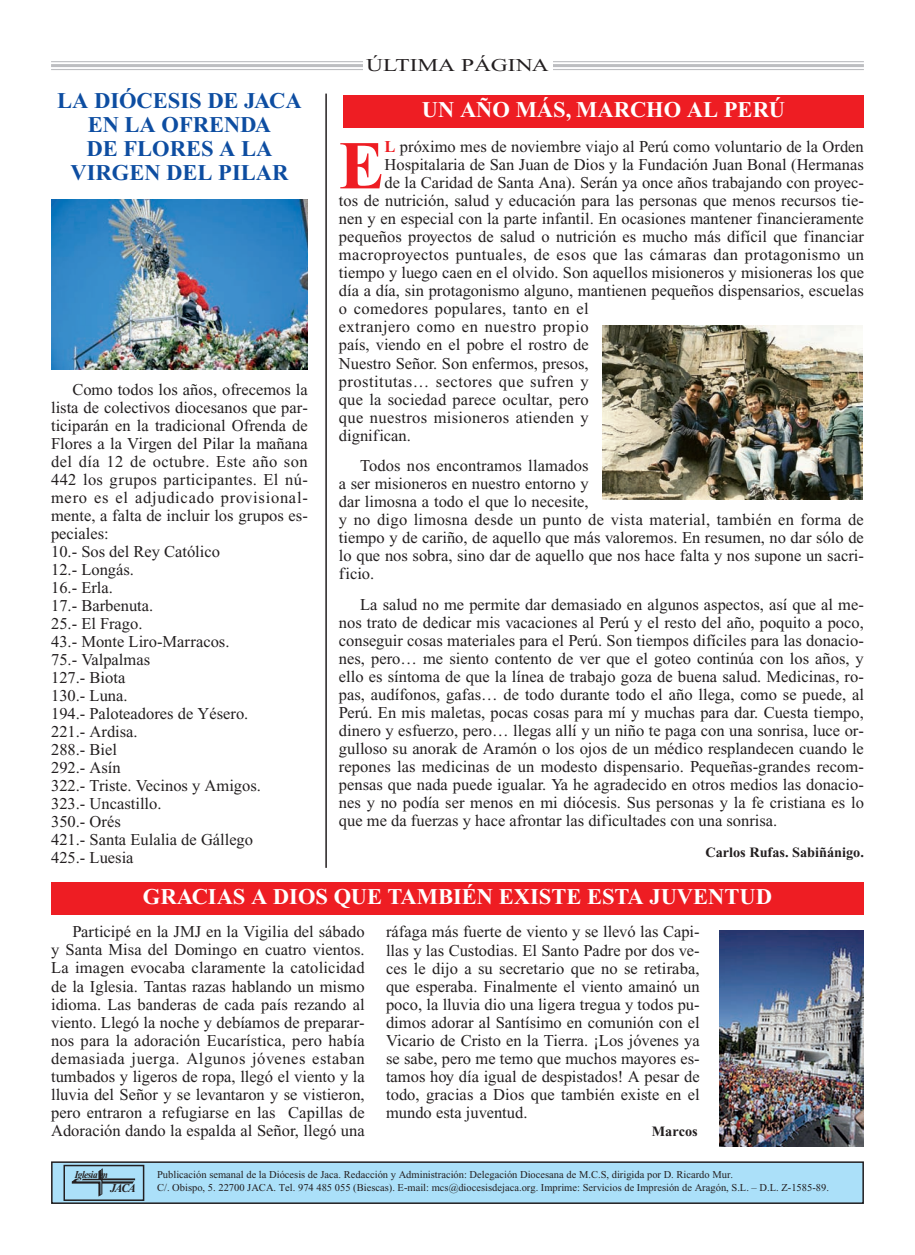
<style>
.page{position:relative;width:915px;height:1255px;background:#fff}
.page>*{position:absolute;margin:0;border:0;box-sizing:border-box;transform-origin:0 0}
.t1{font:700 68.25px "Times New Roman";color:#ee1d23}
.t2{font:700 22.5px "Times New Roman";color:#fff}
.t3{font:700 22.5px/24px "Times New Roman";color:#0d4da1;text-align:center}
.t4{font:18px "Times New Roman";color:#231f20;scale:1.3 1}
.t5{font:16.5px/18px "Times New Roman";color:#231f20;text-align:justify}
.t6{font:16.5px "Times New Roman";letter-spacing:.025em;color:#231f20}
.t7{font:16.5px "Times New Roman";letter-spacing:.02em;color:#231f20}
.t8{font:16.5px "Times New Roman";letter-spacing:.03em;color:#231f20}
.t9{font:700 14.25px "Times New Roman";color:#231f20}
.t10{font:italic 700 12px "Times New Roman";color:#231f20;scale:.95 1}
.t11{font:10.5px/13.5px "Times New Roman";color:#231f20}
.t12{font:italic 700 10.5px "Times New Roman";letter-spacing:-.05em;color:#231f20;scale:.88 1}
.s1{font-weight:700;color:#ee1d23}
</style>
<div class="page">
<hr style="left:51px;top:61px;width:812px;height:1px;background:#bdbec1">
<hr style="left:51px;top:64px;width:812px;height:3px;background:#bdbec1">
<hr style="left:51px;top:69px;width:812px;height:1px;background:#bdbec1">
<div style="left:363px;top:54px;width:189px;height:23px;background:#fff"></div>
<div style="left:52px;top:1162px;width:810px;height:41px;background:#abe0f9"></div>
<div style="left:51px;top:1161px;width:812px;height:42px;border:2px solid #231f20"></div>
<img style="left:71px;top:1168px;width:65px;height:29px">
<div style="left:63px;top:1164px;width:81px;height:36px;border:2px solid #231f20"></div>
<div style="left:51px;top:882px;width:812px;height:32px;background:#ee1d23"></div>
<div style="left:343px;top:95px;width:520px;height:33px;background:#ee1d23"></div>
<img style="left:51px;top:199px;width:257px;height:170px">
<img style="left:719px;top:930px;width:144px;height:216px">
<img style="left:602px;top:326px;width:259px;height:174px">
<hr style="left:325px;top:94px;width:2px;height:773px;background:#231f20">
<p class="t3" style="left:57px;top:91px;width:246px">LA DIÓCESIS DE JACA<br>EN LA OFRENDA<br>DE FLORES A LA<br>VIRGEN DEL PILAR</p>
<p class="t5" style="left:51px;top:382px;width:258px;text-align:left;text-indent:21px">Como todos los años, ofrecemos la lista de colectivos diocesanos que par&shy;ticiparán en la tradicional Ofrenda de<br>Flores a la Virgen del Pilar la mañana del día 12 de octubre. Este año son<br>442 los grupos participantes. El nú&shy;mero es el adjudicado provisional&shy;mente, a falta de incluir los grupos es&shy;peciales:<br>10.- Sos del Rey Católico<br>12.- Longás.<br>16.- Erla.<br>17.- Barbenuta.<br>25.- El Frago.<br>43.- Monte Liro-Marracos.<br>75.- Valpalmas<br>127.- Biota<br>130.- Luna.<br>194.- Paloteadores de Yésero.<br>221.- Ardisa.<br>288.- Biel<br>292.- Asín<br>322.- Triste. Vecinos y Amigos.<br>323.- Uncastillo.<br>350.- Orés<br>421.- Santa Eulalia de Gállego<br>425.- Luesia</p>
<p class="t4" style="left:366px;top:58px;width:142px">ÚLTIMA PÁGINA</p>
<p class="t2" style="left:421px;top:102px;width:364px">UN AÑO MÁS, MARCHO AL PERÚ</p>
<p class="t1" style="left:339px;top:143px;width:47px">E</p>
<p class="t5" style="left:384px;top:139px;width:480px"><span class="s1">L</span> próximo mes de noviembre viajo al Perú como voluntario de la Orden</p>
<p class="t5" style="left:384px;top:157px;width:480px">Hospitalaria de San Juan de Dios y la Fundación Juan Bonal (Hermanas</p>
<p class="t5" style="left:384px;top:175px;width:480px">de la Caridad de Santa Ana). Serán ya once años trabajando con proyec-</p>
<p class="t5" style="left:339px;top:193px;width:526px">tos de nutrición, salud y educación para las personas que menos recursos tie-</p>
<p class="t5" style="left:339px;top:211px;width:526px">nen y en especial con la parte infantil. En ocasiones mantener financieramente</p>
<p class="t5" style="left:339px;top:229px;width:526px">pequeños proyectos de salud o nutrición es mucho más difícil que financiar</p>
<p class="t6" style="left:339px;top:249px;width:526px">macroproyectos puntuales, de esos que las cámaras dan protagonismo un</p>
<p class="t5" style="left:339px;top:265px;width:526px">tiempo y luego caen en el olvido. Son aquellos misioneros y misioneras los que</p>
<p class="t5" style="left:339px;top:283px;width:526px">día a día, sin protagonismo alguno, mantienen pequeños dispensarios, escuelas</p>
<p class="t7" style="left:339px;top:303px;width:251px">o comedores populares, tanto en el</p>
<p class="t8" style="left:339px;top:321px;width:251px">extranjero como en nuestro propio</p>
<p class="t5" style="left:339px;top:337px;width:251px">país, viendo en el pobre el rostro de</p>
<p class="t5" style="left:339px;top:355px;width:251px">Nuestro Señor. Son enfermos, presos,</p>
<p class="t6" style="left:339px;top:375px;width:251px">prostitutas… sectores que sufren y</p>
<p class="t5" style="left:339px;top:391px;width:251px">que la sociedad parece ocultar, pero</p>
<p class="t7" style="left:339px;top:411px;width:251px">que nuestros misioneros atienden y</p>
<p class="t5" style="left:339px;top:427px;width:74px">dignifican.</p>
<p class="t5" style="left:339px;top:458px;width:526px;text-align:left;text-indent:21px">Todos nos encontramos llamados<br>a ser misioneros en nuestro entorno y<br>dar limosna a todo el que lo necesite,<br>y no digo limosna desde un punto de vista material, también en forma de tiempo y de cariño, de aquello que más valoremos. En resumen, no dar sólo de lo que nos sobra, sino dar de aquello que nos hace falta y nos supone un sacri&shy;ficio.</p>
<p class="t5" style="left:339px;top:597px;width:526px;text-indent:21px">La salud no me permite dar demasiado en algunos aspectos, así que al me&shy;nos trato de dedicar mis vacaciones al Perú y el resto del año, poquito a poco, conseguir cosas materiales para el Perú. Son tiempos difíciles para las donacio&shy;nes, pero… me siento contento de ver que el goteo continúa con los años, y ello es síntoma de que la línea de trabajo goza de buena salud. Medicinas, ro&shy;pas, audífonos, gafas… de todo durante todo el año llega, como se puede, al Perú. En mis maletas, pocas cosas para mí y muchas para dar. Cuesta tiempo, dinero y esfuerzo, pero… llegas allí y un niño te paga con una sonrisa, luce or&shy;gulloso su anorak de Aramón o los ojos de un médico resplandecen cuando le repones las medicinas de un modesto dispensario. Pequeñas-grandes recom&shy;pensas que nada puede igualar. Ya he agradecido en otros medios las donacio&shy;nes y no podía ser menos en mi diócesis. Sus personas y la fe cristiana es lo que me da fuerzas y hace afrontar las dificultades con una sonrisa.</p>
<p class="t9" style="left:705px;top:847px;width:160px">Carlos Rufas. Sabiñánigo.</p>
<p class="t2" style="left:143px;top:889px;width:630px">GRACIAS A DIOS QUE TAMBIÉN EXISTE ESTA JUVENTUD</p>
<p class="t5" style="left:51px;top:924px;width:315px;text-indent:21px">Participé en la JMJ en la Vigilia del sábado y Santa Misa del Domingo en cuatro vientos.<br>La imagen evocaba claramente la catolicidad de la Iglesia. Tantas razas hablando un mismo idioma. Las banderas de cada país rezando al viento. Llegó la noche y debíamos de preparar&shy;nos para la adoración Eucarística, pero había demasiada juerga. Algunos jóvenes estaban tumbados y ligeros de ropa, llegó el viento y la lluvia del Señor y se levantaron y se vistieron, pero entraron a refugiarse en las Capillas de Adoración dando la espalda al Señor, llegó una</p>
<p class="t5" style="left:386px;top:924px;width:315px">ráfaga más fuerte de viento y se llevó las Capi&shy;llas y las Custodias. El Santo Padre por dos ve&shy;ces le dijo a su secretario que no se retiraba, que esperaba. Finalmente el viento amainó un poco, la lluvia dio una ligera tregua y todos pu&shy;dimos adorar al Santísimo en comunión con el Vicario de Cristo en la Tierra. ¡Los jóvenes ya se sabe, pero me temo que muchos mayores es&shy;tamos hoy día igual de despistados! A pesar de todo, gracias a Dios que también existe en el mundo esta juventud.</p>
<p class="t9" style="left:651px;top:1126px;width:47px">Marcos</p>
<p class="t12" style="left:75px;top:1170px;width:39px">Iglesia en</p>
<p class="t10" style="left:110px;top:1183px;width:28px">JACA</p>
<p class="t11" style="left:157px;top:1168px;width:673px">Publicación semanal de la Diócesis de Jaca. Redacción y Administración: Delegación Diocesana de M.C.S, dirigida por D. Ricardo Mur.<br>C/. Obispo, 5. 22700 JACA. Tel. 974 485 055 (Biescas). E-mail: mcs@diocesisdejaca.org. Imprime: Servicios de Impresión de Aragón, S.L. – D.L. Z-1585-89.</p>
</div>
